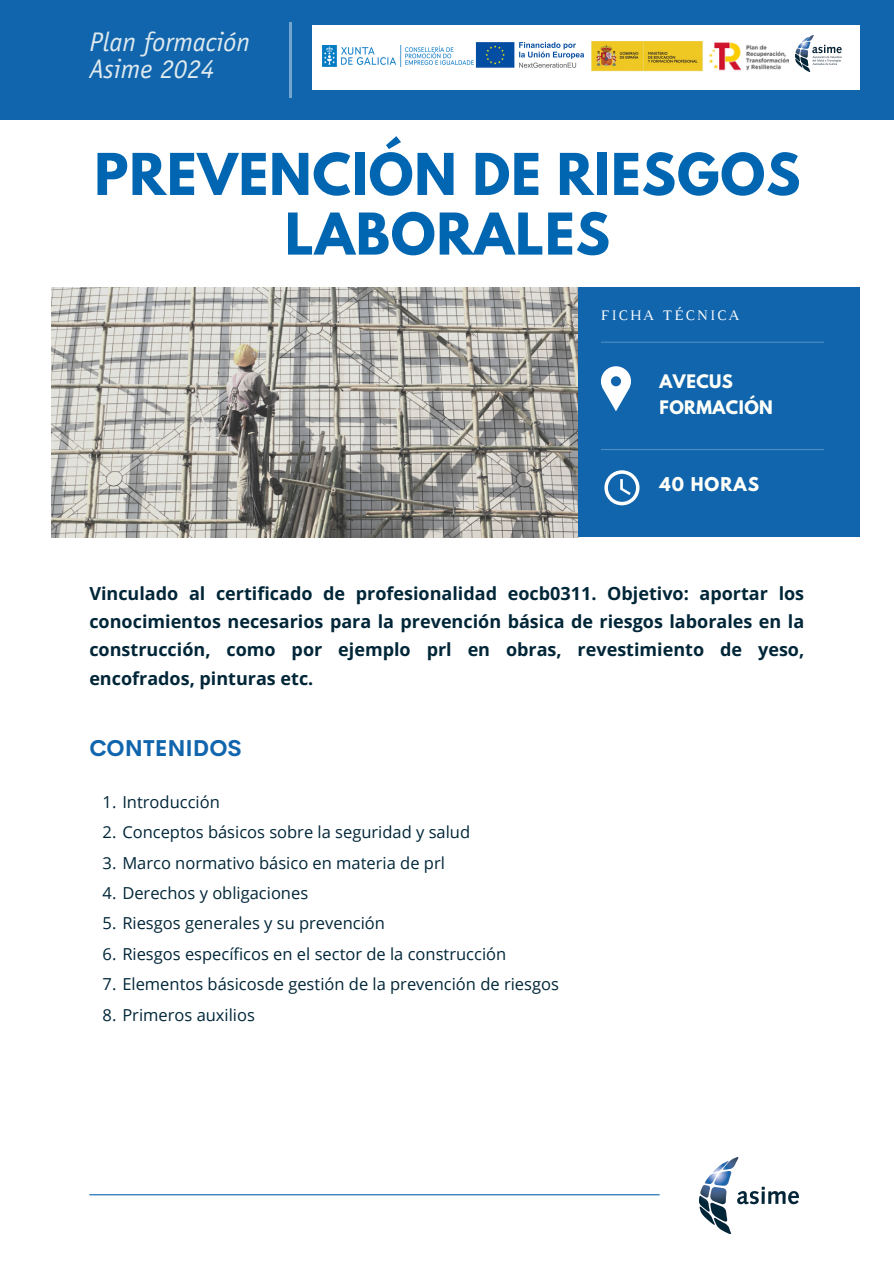
<style>
.page{position:relative;width:894px;height:1264px;background:#fff}
.page>*{position:absolute;margin:0;border:0;box-sizing:border-box;transform-origin:0 0}
.t1{font:700 51px/59.7px "League Spartan";letter-spacing:.02em;color:#0066b1;text-align:center}
.t2{font:italic 27px/27px "Officina Sans Std";color:#fffff9}
.t3{font:700 22.5px "Cerebri Sans";color:#1165ad}
.t4{font:700 18px/28.2px "Open Sans";color:#012638;text-align:justify}
.t5{font:700 16.8px "League Spartan";letter-spacing:.06em;color:#fffff9}
.t6{font:16.5px "Open Sans";color:#012638}
.t7{font:700 16.5px/25.8px "League Spartan";letter-spacing:.025em;color:#fffff9}
.t8{font:14.85px "Luthier";letter-spacing:.14em;color:#fff}
</style>
<div class="page">
<div style="left:0;top:0;width:893px;height:120px;background:#1165ad"></div>
<div style="left:312px;top:26px;width:547px;height:64px;background:#fff"></div>
<img style="left:473px;top:42px;width:111px;height:26px">
<img style="left:709px;top:42px;width:79px;height:29px">
<img style="left:795px;top:35px;width:46px;height:36px">
<img style="left:591px;top:41px;width:111px;height:31px">
<hr style="left:290px;top:22px;width:1px;height:76px;background:#fff">
<hr style="left:89px;top:1194px;width:570px;height:1px;background:#1165ad">
<img style="left:52px;top:287px;width:526px;height:250px">
<div style="left:578px;top:287px;width:281px;height:250px;background:#1165ad"></div>
<svg style="left:600px;top:366px;width:30px;height:45px"></svg>
<svg style="left:604px;top:470px;width:35px;height:35px"></svg>
<hr style="left:600px;top:341px;width:223px;height:2px;background:#fff">
<hr style="left:600px;top:449px;width:223px;height:1px;background:#fff">
<img style="left:322px;top:45px;width:151px;height:22px">
<img style="left:699px;top:1157px;width:99px;height:76px">
<h2 class="t2" style="left:89px;top:31px;width:162px">Plan formación<br>Asime 2024</h2>
<h1 class="t1" style="left:94px;top:151px;width:707px">PREVENCIÓN DE RIESGOS<br>LABORALES</h1>
<p class="t8" style="left:600px;top:310px;width:140px">FICHA TÉCNICA</p>
<p class="t7" style="left:659px;top:371px;width:115px">AVECUS<br>FORMACIÓN</p>
<p class="t5" style="left:659px;top:475px;width:101px">40 HORAS</p>
<p class="t4" style="left:89px;top:579px;width:716px">Vinculado al certificado de profesionalidad eocb0311. Objetivo: aportar los conocimientos necesarios para la prevención básica de riesgos laborales en la construcción, como por ejemplo prl en obras, revestimiento de yeso, encofrados, pinturas etc.</p>
<h6 class="t3" style="left:89px;top:733px;width:154px">CONTENIDOS</h6>
<h4 class="t6" style="left:102px;top:790px;width:119px">1. Introducción</h4>
<p class="t6" style="left:102px;top:820px;width:369px">2. Conceptos básicos sobre la seguridad y salud</p>
<h4 class="t6" style="left:102px;top:851px;width:344px">3. Marco normativo básico en materia de prl</h4>
<p class="t6" style="left:102px;top:881px;width:207px">4. Derechos y obligaciones</p>
<h5 class="t6" style="left:102px;top:911px;width:284px">5. Riesgos generales y su prevención</h5>
<h3 class="t6" style="left:102px;top:942px;width:405px">6. Riesgos específicos en el sector de la construcción</h3>
<h6 class="t6" style="left:102px;top:972px;width:457px">7. Elementos básicosde gestión de la prevención de riesgos</h6>
<h6 class="t6" style="left:102px;top:1002px;width:154px">8. Primeros auxilios</h6>
</div>
